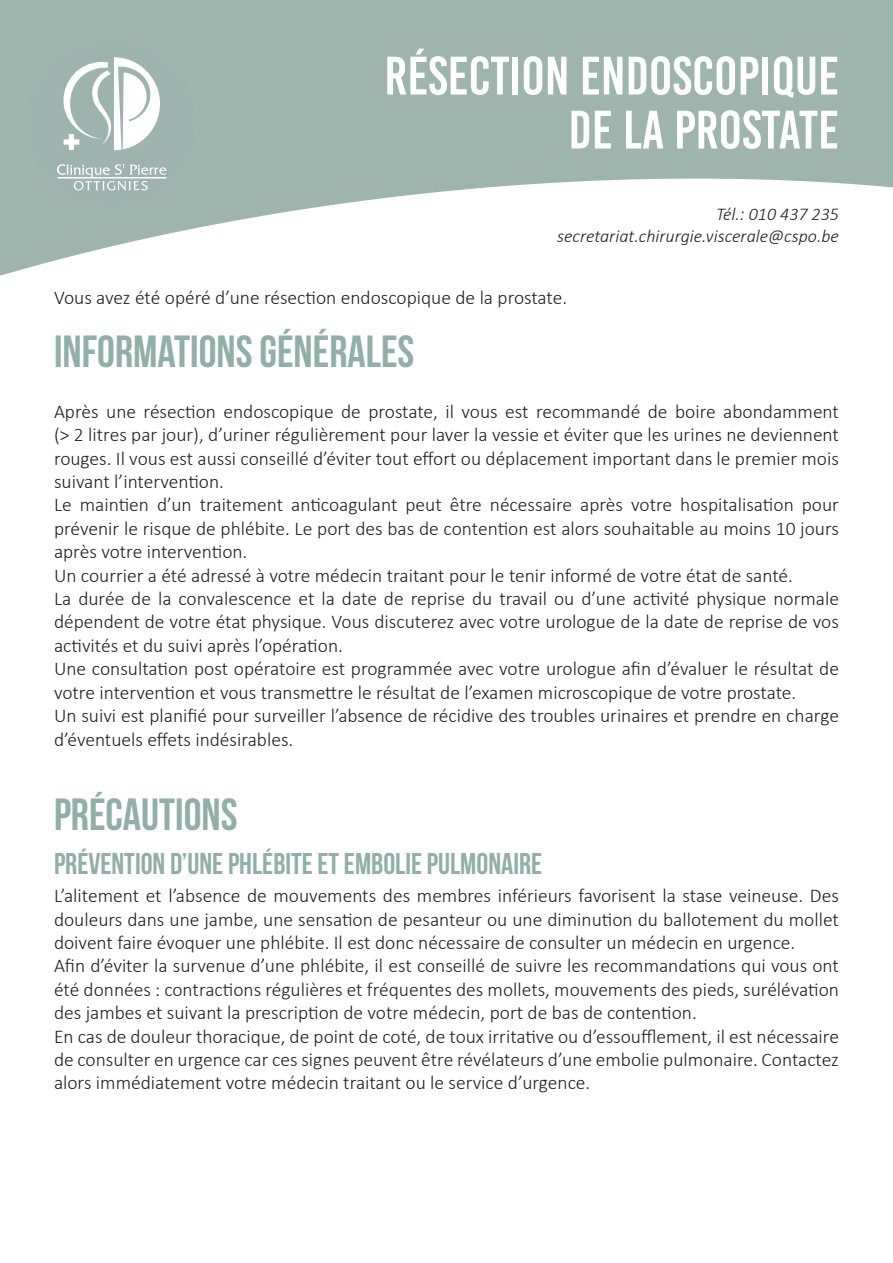
<style>
.page{position:relative;width:893px;height:1263px;background:#fff}
.page>*{position:absolute;margin:0;border:0;box-sizing:border-box;transform-origin:0 0}
.t1{font:54px "Bebas Kai";color:#fff}
.t2{font:700 45px "Bebas Neue";color:#91afa9}
.t3{font:700 30px "Bebas Neue";color:#91afa9}
.t4{font:300 19.5px/23.4px "Calibri";color:#231f20;text-align:justify}
.t5{font:italic 300 18px "Calibri";color:#231f20}
</style>
<div class="page">
<svg style="left:0;top:0;width:893px;height:276px;fill:#9eb5ae"></svg>
<div style="left:28px;top:40px;width:166px;height:167px;background:#9db4ae;border-radius:50%"></div>
<svg style="left:57px;top:57px;width:110px;height:133px"></svg>
<p class="t1" style="left:385px;top:47px;width:456px">RÉSECTION ENDOSCOPIQUE</p>
<p class="t1" style="left:568px;top:101px;width:272px">DE LA PROSTATE</p>
<p class="t5" style="left:716px;top:203px;width:124px">Tél.: 010 437 235</p>
<p class="t5" style="left:557px;top:225px;width:283px">secretariat.chirurgie.viscerale@cspo.be</p>
<p class="t4" style="left:54px;top:285px;width:515px">Vous avez été opéré d’une résection endoscopique de la prostate.</p>
<p class="t2" style="left:54px;top:326px;width:362px">INFORMATIONS GÉNÉRALES</p>
<p class="t4" style="left:54px;top:399px;width:786px">Après une résection endoscopique de prostate, il vous est recommandé de boire abondamment (&gt; 2 litres par jour), d’uriner régulièrement pour laver la vessie et éviter que les urines ne deviennent rouges. Il vous est aussi conseillé d’éviter tout effort ou déplacement important dans le premier mois suivant l’intervention.</p>
<p class="t4" style="left:54px;top:493px;width:786px">Le maintien d’un traitement anticoagulant peut être nécessaire après votre hospitalisation pour prévenir le risque de phlébite. Le port des bas de contention est alors souhaitable au moins 10 jours après votre intervention.</p>
<p class="t4" style="left:54px;top:563px;width:740px">Un courrier a été adressé à votre médecin traitant pour le tenir informé de votre état de santé.</p>
<p class="t4" style="left:54px;top:587px;width:786px">La durée de la convalescence et la date de reprise du travail ou d’une activité physique normale dépendent de votre état physique. Vous discuterez avec votre urologue de la date de reprise de vos activités et du suivi après l’opération.</p>
<p class="t4" style="left:54px;top:657px;width:786px">Une consultation post opératoire est programmée avec votre urologue afin d’évaluer le résultat de votre intervention et vous transmettre le résultat de l’examen microscopique de votre prostate.</p>
<p class="t4" style="left:54px;top:704px;width:786px">Un suivi est planifié pour surveiller l’absence de récidive des troubles urinaires et prendre en charge d’éventuels effets indésirables.</p>
<p class="t2" style="left:54px;top:789px;width:185px">PRÉCAUTIONS</p>
<p class="t3" style="left:54px;top:847px;width:490px">PRÉVENTION D’UNE PHLÉBITE ET EMBOLIE PULMONAIRE</p>
<p class="t4" style="left:54px;top:884px;width:786px">L’alitement et l’absence de mouvements des membres inférieurs favorisent la stase veineuse. Des douleurs dans une jambe, une sensation de pesanteur ou une diminution du ballotement du mollet doivent faire évoquer une phlébite. Il est donc nécessaire de consulter un médecin en urgence.</p>
<p class="t4" style="left:54px;top:954px;width:786px">Afin d’éviter la survenue d’une phlébite, il est conseillé de suivre les recommandations qui vous ont été données : contractions régulières et fréquentes des mollets, mouvements des pieds, surélévation des jambes et suivant la prescription de votre médecin, port de bas de contention.</p>
<p class="t4" style="left:54px;top:1024px;width:786px">En cas de douleur thoracique, de point de coté, de toux irritative ou d’essoufflement, il est nécessaire de consulter en urgence car ces signes peuvent être révélateurs d’une embolie pulmonaire. Contactez alors immédiatement votre médecin traitant ou le service d’urgence.</p>
</div>
